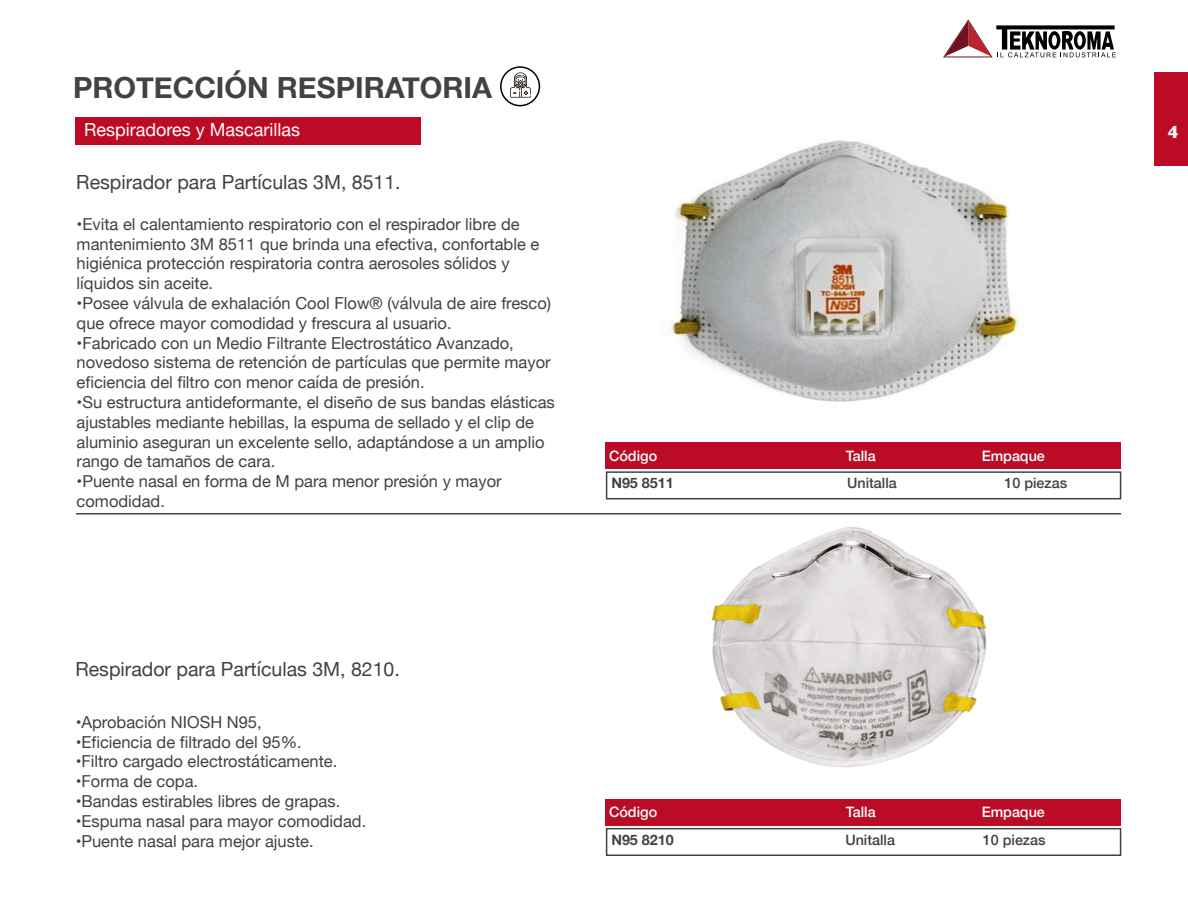
<style>
.page{position:relative;width:1188px;height:918px;background:#fff}
.page>*{position:absolute;margin:0;border:0;box-sizing:border-box;transform-origin:0 0}
.t1{font:700 29.1px "Helvetica Neue";color:#434141}
.t2{font:19.5px "Helvetica Neue";color:#434141}
.t3{font:18px "Helvetica Neue";color:#fff}
.t4{font:700 18px "Gill Sans";color:#fff}
.t5{font:16.5px/19.8px "Helvetica Neue";color:#434141}
.t6{font:500 14.4px "Helvetica Neue";color:#fff}
.t7{font:500 14.4px "Helvetica Neue";color:#434141}
.t8{font:700 14.4px "Helvetica Neue";color:#434141}
</style>
<div class="page">
<img style="left:711px;top:527px;width:276px;height:241px">
<hr style="left:76px;top:513px;width:1045px;height:2px;background:#434141">
<div style="left:76px;top:117px;width:345px;height:28px;background:#bc0b24"></div>
<div style="left:500px;top:66px;width:40px;height:40px;border:2px solid #010101;border-radius:50%"></div>
<svg style="left:510px;top:72px;width:21px;height:26px"></svg>
<div style="left:605px;top:799px;width:516px;height:26px;background:#bc0b24"></div>
<div style="left:606px;top:828px;width:515px;height:28px;border:2px solid #434141"></div>
<div style="left:605px;top:442px;width:516px;height:27px;background:#bc0b24"></div>
<div style="left:606px;top:471px;width:515px;height:28px;border:2px solid #434141"></div>
<div style="left:1154px;top:72px;width:34px;height:94px;background:#bc0b24"></div>
<svg style="left:943px;top:19px;width:173px;height:38px"></svg>
<img style="left:665px;top:140px;width:359px;height:262px">
<h1 class="t1" style="left:73px;top:65px;width:421px">PROTECCIÓN RESPIRATORIA</h1>
<p class="t3" style="left:84px;top:117px;width:217px">Respiradores y Mascarillas</p>
<p class="t2" style="left:76px;top:168px;width:326px">Respirador para Partículas 3M, 8511.</p>
<p class="t5" style="left:77px;top:215px;width:464px">•Evita el calentamiento respiratorio con el respirador libre de mantenimiento 3M 8511 que brinda una efectiva, confortable e higiénica protección respiratoria contra aerosoles sólidos y líquidos sin aceite.</p>
<p class="t5" style="left:77px;top:294px;width:476px">•Posee válvula de exhalación Cool Flow® (válvula de aire fresco) que ofrece mayor comodidad y frescura al usuario.</p>
<p class="t5" style="left:77px;top:334px;width:476px">•Fabricado con un Medio Filtrante Electrostático Avanzado, novedoso sistema de retención de partículas que permite mayor eficiencia del filtro con menor caída de presión.</p>
<p class="t5" style="left:77px;top:393px;width:480px">•Su estructura antideformante, el diseño de sus bandas elásticas ajustables mediante hebillas, la espuma de sellado y el clip de aluminio aseguran un excelente sello, adaptándose a un amplio rango de tamaños de cara.</p>
<p class="t5" style="left:77px;top:472px;width:427px">•Puente nasal en forma de M para menor presión y mayor comodidad.</p>
<p class="t6" style="left:609px;top:444px;width:50px">Código</p>
<p class="t6" style="left:846px;top:444px;width:31px">Talla</p>
<p class="t6" style="left:982px;top:444px;width:65px">Empaque</p>
<p class="t8" style="left:611px;top:472px;width:64px">N95 8511</p>
<p class="t7" style="left:847px;top:472px;width:51px">Unitalla</p>
<p class="t7" style="left:1004px;top:472px;width:64px">10 piezas</p>
<p class="t2" style="left:75px;top:655px;width:326px">Respirador para Partículas 3M, 8210.</p>
<p class="t5" style="left:76px;top:713px;width:188px">•Aprobación NIOSH N95,</p>
<p class="t5" style="left:76px;top:733px;width:228px">•Eficiencia de filtrado del 95%.</p>
<p class="t5" style="left:76px;top:753px;width:263px">•Filtro cargado electrostáticamente.</p>
<p class="t5" style="left:76px;top:772px;width:124px">•Forma de copa.</p>
<p class="t5" style="left:76px;top:792px;width:266px">•Bandas estirables libres de grapas.</p>
<p class="t5" style="left:76px;top:812px;width:292px">•Espuma nasal para mayor comodidad.</p>
<p class="t5" style="left:76px;top:832px;width:240px">•Puente nasal para mejor ajuste.</p>
<p class="t6" style="left:609px;top:801px;width:50px">Código</p>
<p class="t6" style="left:846px;top:801px;width:31px">Talla</p>
<p class="t6" style="left:982px;top:801px;width:65px">Empaque</p>
<p class="t8" style="left:611px;top:828px;width:64px">N95 8210</p>
<p class="t7" style="left:845px;top:828px;width:51px">Unitalla</p>
<p class="t7" style="left:983px;top:828px;width:64px">10 piezas</p>
<p class="t4" style="left:1168px;top:118px;width:12px">4</p>
</div>
